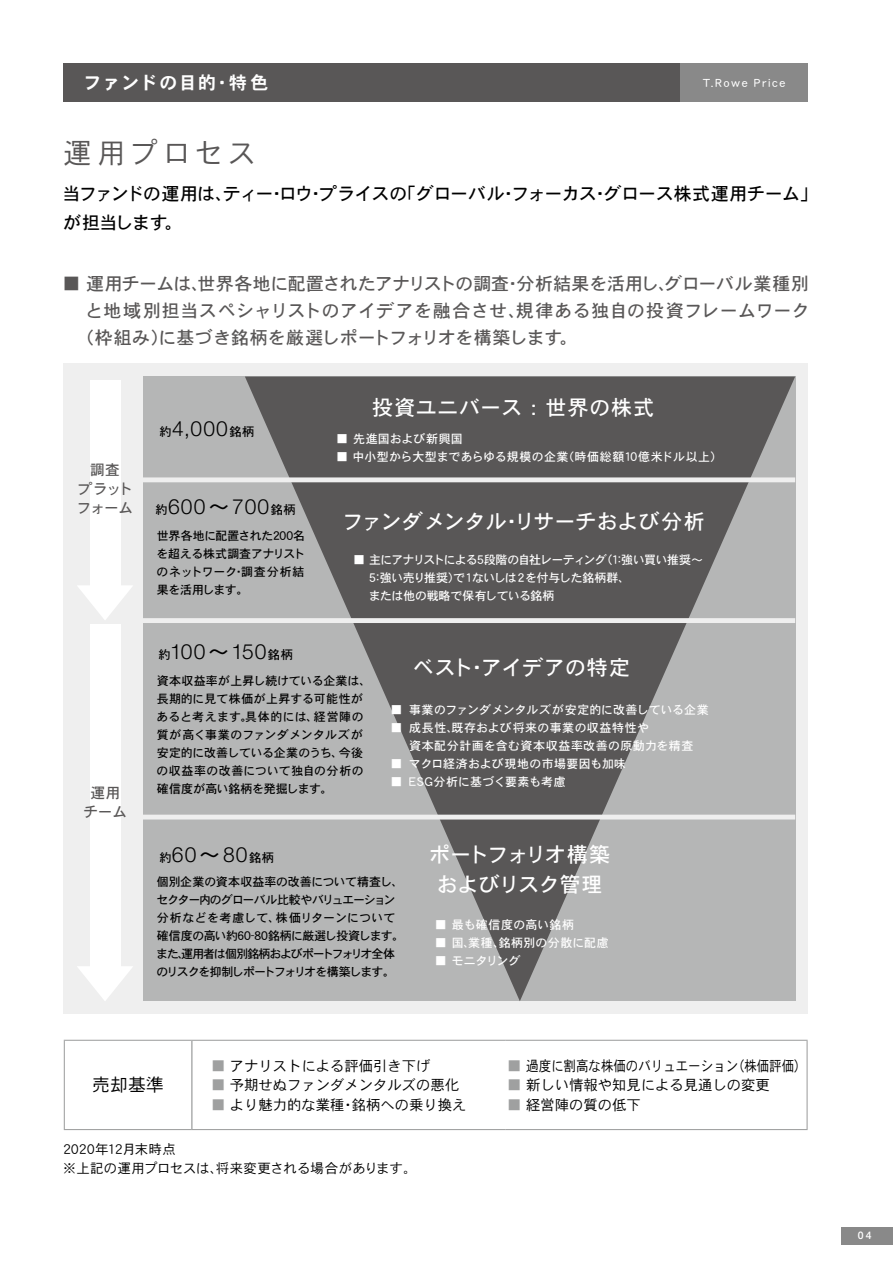
<style>
.page{position:relative;width:893px;height:1263px;background:#fff}
.page>*{position:absolute;margin:0;border:0;box-sizing:border-box;transform-origin:0 0}
.t1{font:28.5px "DFHS Gothic W3 WINP RKSJ H";letter-spacing:.165em;color:#595757}
.t2{font:21.15px/29.7px "DFHS Gothic W5 WINP RKSJ H";letter-spacing:.005em;color:#fff;text-align:center}
.t3{font:21.15px "DFHS Gothic W5 WINP RKSJ H";letter-spacing:.03em;color:#fff}
.t4{font:300 21px "Helvetica Neue LT Std";letter-spacing:.06em;color:#000}
.t5{font:18px/28.5px "DFHS Gothic W5 WINP RKSJ H";letter-spacing:-.035em;color:#000}
.t6{font:18px "DFHS Gothic W5 WINP RKSJ H";letter-spacing:-.015em;color:#595757}
.t7{font:18px "DFHS Gothic W5 WINP RKSJ H";letter-spacing:.025em;color:#595757}
.t8{font:18px "DFHS Gothic W5 WINP RKSJ H";letter-spacing:.005em;color:#595757}
.t9{font:18px "DFHS Gothic W7 WINP RKSJ H";letter-spacing:.07em;color:#fff}
.t10{font:18px "DFHS Gothic W3 WINP RKSJ H";color:#000}
.t11{font:14.7px/19px "DFHS Gothic W5 WINP RKSJ H";letter-spacing:-.065em;color:#595757;text-align:center}
.t12{font:14.7px/19px "DFHS Gothic W5 WINP RKSJ H";letter-spacing:-.02em;color:#595757;text-align:center}
.t13{font:14.4px "DFHS Gothic W3 WINP RKSJ H";letter-spacing:-.005em;color:#000}
.t14{font:14.4px "DFHS Gothic W3 WINP RKSJ H";letter-spacing:-.005em;color:#000;scale:.87 1}
.t15{font:13.5px/18.8px "DFHS Gothic W3 WINP RKSJ H";letter-spacing:.005em;color:#000}
.t16{font:12px/18px "DFHS Gothic W5 WINP RKSJ H";letter-spacing:-.035em;color:#000;text-align:justify}
.t17{font:12px/18px "DFHS Gothic W5 WINP RKSJ H";letter-spacing:-.06em;color:#000}
.t18{font:12px/18px "DFHS Gothic W5 WINP RKSJ H";letter-spacing:.025em;color:#fff}
.t19{font:12px/18px "DFHS Gothic W5 WINP RKSJ H";letter-spacing:-.055em;color:#fff}
.t20{font:12px/18px "DFHS Gothic W5 WINP RKSJ H";color:#fff}
.t21{font:12px "DFHS Gothic W5 WINP RKSJ H";letter-spacing:.035em;color:#fff}
.t22{font:11.25px "DFHS Gothic W5 WINP RKSJ H";letter-spacing:.175em;color:#fff}
.t23{font:500 10.5px "Helvetica Neue LT Std";color:#fff}
.s1{font-family:"DFHS Gothic W5 WINP RKSJ H";font-weight:400;font-size:12.3px}
.s2{font-family:"DFHS Gothic W5 WINP RKSJ H";font-weight:400}
.s3{color:#9fa0a0}
</style>
<div class="page">
<hr style="left:64px;top:1040px;width:128px;height:1px;background:#9fa0a0">
<hr style="left:64px;top:1041px;width:1px;height:88px;background:#9fa0a0">
<hr style="left:192px;top:1040px;width:313px;height:1px;background:#9fa0a0">
<hr style="left:505px;top:1040px;width:303px;height:1px;background:#9fa0a0">
<hr style="left:806px;top:1041px;width:2px;height:88px;background:#9fa0a0">
<hr style="left:64px;top:1129px;width:128px;height:1px;background:#9fa0a0">
<hr style="left:192px;top:1129px;width:313px;height:1px;background:#9fa0a0">
<hr style="left:505px;top:1129px;width:303px;height:1px;background:#9fa0a0">
<hr style="left:191px;top:1041px;width:2px;height:88px;background:#9fa0a0">
<div style="left:64px;top:364px;width:744px;height:650px;background:#efefef"></div>
<div style="left:143px;top:377px;width:652px;height:624px;background:#b5b6b6"></div>
<svg style="left:245px;top:377px;width:550px;height:624px"></svg>
<div style="left:90px;top:624px;width:30px;height:349px;background:#fff"></div>
<svg style="left:77px;top:966px;width:56px;height:35px"></svg>
<div style="left:90px;top:380px;width:30px;height:215px;background:#fff"></div>
<div style="left:143px;top:477px;width:652px;height:5px;background:#efefef"></div>
<div style="left:143px;top:618px;width:652px;height:5px;background:#efefef"></div>
<hr style="left:143px;top:815px;width:652px;height:4px;background:#efefef">
<svg style="left:78px;top:585px;width:54px;height:35px"></svg>
<div style="left:841px;top:1227px;width:52px;height:17px;background:#898989"></div>
<div style="left:64px;top:64px;width:744px;height:38px;background:#595757"></div>
<div style="left:680px;top:64px;width:128px;height:38px;background:#898989"></div>
<h3 class="t9" style="left:84px;top:74px;width:186px">ファンドの目的・特色</h3>
<p class="t22" style="left:703px;top:77px;width:84px">T.Rowe Price</p>
<h1 class="t1" style="left:63px;top:138px;width:195px">運用プロセス</h1>
<h3 class="t5" style="left:62px;top:180px;width:757px">当ファンドの運用は、ティー・ロウ・プライスの「グローバル・フォーカス・グロース株式運用チーム」が担当します。</h3>
<h3 class="t6" style="left:62px;top:274px;width:748px">■ 運用チームは､世界各地に配置されたアナリストの調査・分析結果を活用し､グローバル業種別</h3>
<h3 class="t7" style="left:85px;top:301px;width:726px">と地域別担当スペシャリストのアイデアを融合させ､規律ある独自の投資フレームワーク</h3>
<h3 class="t8" style="left:76px;top:328px;width:504px">（枠組み）に基づき銘柄を厳選しポートフォリオを構築します。</h3>
<p class="t11" style="left:77px;top:461px;width:58px">調査<br>プラットフォーム</p>
<p class="t12" style="left:83px;top:784px;width:45px">運用チーム</p>
<h3 class="t4" style="left:160px;top:416px;width:96px"><span class="s1">約</span>4,000<span class="s1">銘柄</span></h3>
<h3 class="t4" style="left:156px;top:494px;width:142px"><span class="s1">約</span>600<span class="s2">～</span>700<span class="s1">銘柄</span></h3>
<p class="t16" style="left:156px;top:527px;width:150px">世界各地に配置された200名を超える株式調査アナリストのネットワーク・調査分析結果を活用します。</p>
<h2 class="t3" style="left:372px;top:397px;width:284px">投資ユニバース : 世界の株式</h2>
<p class="t20" style="left:336px;top:430px;width:128px">■ 先進国および新興国</p>
<p class="t20" style="left:336px;top:448px;width:388px">■ 中小型から大型まであらゆる規模の企業（時価総額10億米ドル以上）</p>
<h2 class="t2" style="left:342px;top:508px;width:364px">ファンダメンタル・リサーチおよび分析</h2>
<p class="t19" style="left:369px;top:551px;width:336px;text-indent:-16px">■ 主にアナリストによる5段階の自社レーティング（1：強い買い推奨～<br>5：強い売り推奨）で１ないしは２を付与した銘柄群、<br>または他の戦略で保有している銘柄</p>
<h3 class="t4" style="left:158px;top:638px;width:136px"><span class="s1">約</span>100<span class="s2">～</span>150<span class="s1">銘柄</span></h3>
<p class="t16" style="left:156px;top:672px;width:209px">資本収益率が上昇し続けている企業は､長期的に見て株価が上昇する可能性があると考えます｡具体的には、経営陣の質が高く事業のファンダメンタルズが安定的に改善している企業のうち、今後の収益率の改善について独自の分析の確信度が高い銘柄を発掘します。</p>
<h2 class="t2" style="left:413px;top:653px;width:219px">ベスト・アイデアの特定</h2>
<p class="t20" style="left:390px;top:701px;width:13px">■ ■</p>
<p class="t20" style="left:390px;top:755px;width:13px">■ ■</p>
<p class="t18" style="left:409px;top:701px;width:301px">事業のファンダメンタルズが安定的に改善している企業成長性､既存および将来の事業の収益特性や<br>資本配分計画を含む資本収益率改善の原動力を精査<br>マクロ経済および現地の市場要因も加味<br>ESG分析に基づく要素も考慮</p>
<h3 class="t4" style="left:159px;top:841px;width:116px"><span class="s1">約</span>60<span class="s2">～</span>80<span class="s1">銘柄</span></h3>
<p class="t17" style="left:156px;top:873px;width:250px">個別企業の資本収益率の改善について精査し、セクター内のグローバル比較やバリュエーション分析などを考慮して、株価リターンについて確信度の高い約60-80銘柄に厳選し投資します。また､運用者は個別銘柄およびポートフォリオ全体のリスクを抑制しポートフォリオを構築します｡</p>
<h2 class="t2" style="left:429px;top:840px;width:183px">ポートフォリオ構築およびリスク管理</h2>
<p class="t18" style="left:435px;top:916px;width:141px">■ 最も確信度の高い銘柄</p>
<p class="t21" style="left:435px;top:937px;width:241px">■ 国､業種、銘柄別の分散に配慮　　　　　</p>
<p class="t20" style="left:435px;top:952px;width:87px">■ モニタリング</p>
<h3 class="t10" style="left:92px;top:1076px;width:73px">売却基準</h3>
<p class="t13" style="left:211px;top:1058px;width:221px"><span class="s3">■</span> アナリストによる評価引き下げ</p>
<p class="t13" style="left:211px;top:1078px;width:250px"><span class="s3">■</span> 予期せぬファンダメンタルズの悪化</p>
<p class="t13" style="left:211px;top:1097px;width:257px"><span class="s3">■</span> より魅力的な業種・銘柄への乗り換え</p>
<p class="t15" style="left:63px;top:1140px;width:355px">2020年12月末時点<br>※上記の運用プロセスは、将来変更される場合があります。</p>
<p class="t14" style="left:507px;top:1058px;width:346px"><span class="s3">■</span> 過度に割高な株価のバリュエーション（株価評価）</p>
<p class="t13" style="left:507px;top:1078px;width:264px"><span class="s3">■</span> 新しい情報や知見による見通しの変更</p>
<p class="t13" style="left:507px;top:1097px;width:135px"><span class="s3">■</span> 経営陣の質の低下</p>
<p class="t23" style="left:858px;top:1229px;width:15px">04</p>
</div>
